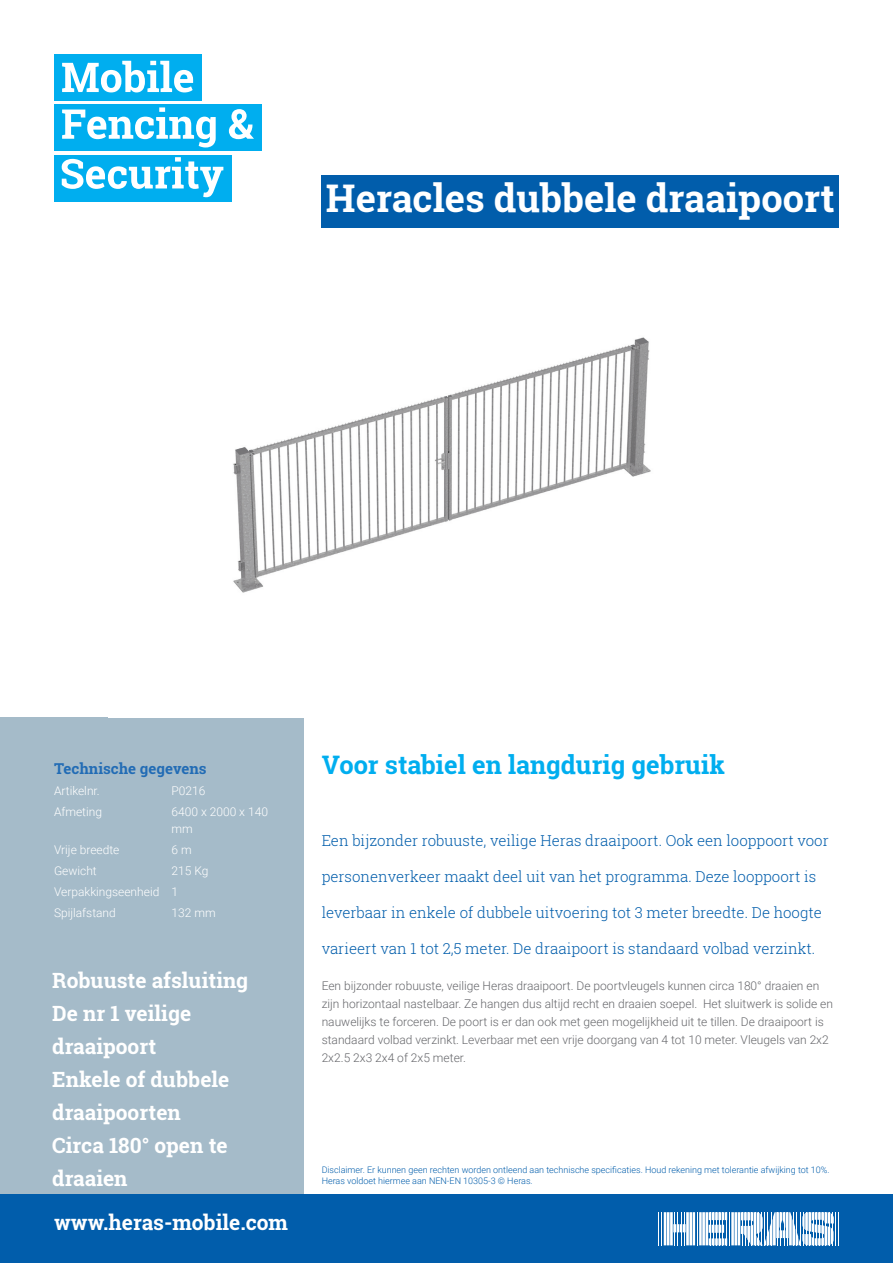
<style>
.page{position:relative;width:893px;height:1263px;background:#fff}
.page>*{position:absolute;margin:0;border:0;box-sizing:border-box;transform-origin:0 0}
.t1{font:700 38.1px "Roboto Slab";color:#fff}
.t2{font:700 25.5px "Roboto Slab";color:#00aeef}
.t3{font:700 21px/33px "Roboto Slab";color:#fff}
.t4{font:300 15px "Roboto Slab";color:#015dab}
.t5{font:700 15px "Roboto Slab";color:#226cb5}
.t6{font:300 12px/18px "Roboto";color:#66676b}
.t7{font:300 12px/21px "Roboto";color:#fff}
.t8{font:300 9px/10.8px "Roboto";color:#015dab}
</style>
<div class="page">
<div style="left:0;top:717px;width:304px;height:492px;background:#a5bbc9"></div>
<div style="left:322px;top:175px;width:517px;height:53px;background:#015dab"></div>
<img style="left:233px;top:337px;width:418px;height:256px">
<div style="left:0;top:1195px;width:893px;height:68px;background:#015dab"></div>
<hr style="left:658px;top:1212px;width:1px;height:33px;background:#fff">
<hr style="left:662px;top:1212px;width:1px;height:33px;background:#fff">
<hr style="left:697px;top:1212px;width:1px;height:33px;background:#fff">
<hr style="left:835px;top:1212px;width:1px;height:33px;background:#fff">
<hr style="left:838px;top:1212px;width:1px;height:33px;background:#fff">
<svg style="left:664px;top:1212px;width:31px;height:33px"></svg>
<hr style="left:705px;top:1212px;width:3px;height:33px;background:#fff">
<hr style="left:702px;top:1212px;width:3px;height:33px;background:#fff">
<hr style="left:699px;top:1212px;width:3px;height:33px;background:#fff">
<svg style="left:709px;top:1212px;width:125px;height:33px"></svg>
<div style="left:54px;top:54px;width:147px;height:47px;background:#00aeef"></div>
<div style="left:54px;top:104px;width:207px;height:47px;background:#00aeef"></div>
<div style="left:54px;top:155px;width:177px;height:46px;background:#00aeef"></div>
<svg style="left:62px;top:61px;width:131px;height:31px"></svg>
<svg style="left:62px;top:107px;width:154px;height:40px"></svg>
<svg style="left:229px;top:109px;width:25px;height:30px"></svg>
<svg style="left:62px;top:157px;width:161px;height:40px"></svg>
<h1 class="t1" style="left:326px;top:172px;width:510px">Heracles dubbele draaipoort</h1>
<p class="t5" style="left:54px;top:758px;width:154px">Technische gegevens</p>
<p class="t7" style="left:54px;top:780px;width:47px">Artikelnr.</p>
<p class="t7" style="left:172px;top:780px;width:35px">P0216</p>
<p class="t7" style="left:54px;top:801px;width:50px">Afmeting</p>
<p class="t7" style="left:172px;top:803px;width:98px;line-height:16.5px">6400 x 2000 x 140 mm</p>
<p class="t7" style="left:54px;top:838px;width:67px">Vrije breedte</p>
<p class="t7" style="left:172px;top:838px;width:22px">6 m</p>
<p class="t7" style="left:54px;top:859px;width:44px">Gewicht</p>
<p class="t7" style="left:54px;top:859px;width:156px;text-indent:118px">215 Kg<br>Verpakkingseenheid 1<br>Spijlafstand</p>
<p class="t7" style="left:172px;top:901px;width:46px">132 mm</p>
<h3 class="t3" style="left:52px;top:963px;width:198px">Robuuste afsluiting<br>De nr 1 veilige draaipoort<br>Enkele of dubbele draaipoorten<br>Circa 180° open te draaien</h3>
<h3 class="t3" style="left:54px;top:1206px;width:236px">www.heras-mobile.com</h3>
<h2 class="t2" style="left:322px;top:747px;width:405px">Voor stabiel en langdurig gebruik</h2>
<p class="t4" style="left:322px;top:830px;width:509px">Een bijzonder robuuste, veilige Heras draaipoort. Ook een looppoort voor</p>
<p class="t4" style="left:322px;top:866px;width:496px">personenverkeer maakt deel uit van het programma. Deze looppoort is</p>
<p class="t4" style="left:322px;top:902px;width:502px">leverbaar in enkele of dubbele uitvoering tot 3 meter breedte. De hoogte</p>
<p class="t4" style="left:322px;top:938px;width:495px">varieert van 1 tot 2,5 meter. De draaipoort is standaard volbad verzinkt.</p>
<p class="t6" style="left:322px;top:976px;width:513px">Een bijzonder robuuste, veilige Heras draaipoort. De poortvleugels kunnen circa 180° draaien en zijn horizontaal nastelbaar. Ze hangen dus altijd recht en draaien soepel. Het sluitwerk is solide en nauwelijks te forceren. De poort is er dan ook met geen mogelijkheid uit te tillen. De draaipoort is standaard volbad verzinkt. Leverbaar met een vrije doorgang van 4 tot 10 meter. Vleugels van 2x2<br>2x2.5 2x3 2x4 of 2x5 meter.</p>
<p class="t8" style="left:322px;top:1164px;width:509px">Disclaimer. Er kunnen geen rechten worden ontleend aan technische specificaties. Houd rekening met tolerantie afwijking tot 10%.<br>Heras voldoet hiermee aan NEN-EN 10305-3 © Heras.</p>
</div>
